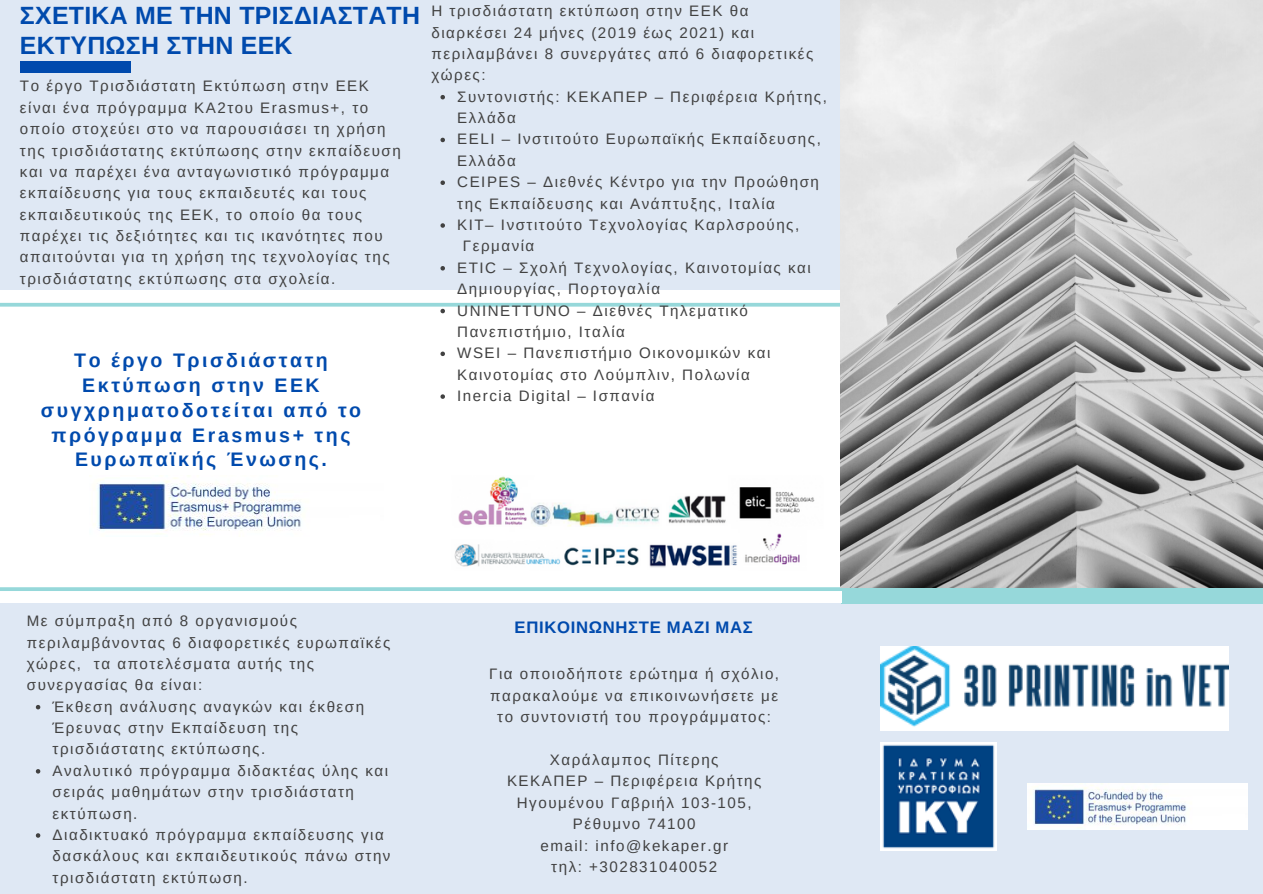
<style>
.page{position:relative;width:1263px;height:894px;background:#fff}
.page>*{position:absolute;margin:0;border:0;box-sizing:border-box;transform-origin:0 0}
.t1{font:700 24.9px/30.3px "Arimo";letter-spacing:.01em;color:#004aad}
.t2{font:700 19.5px/24.8px "Arimo";letter-spacing:.13em;color:#004aad;text-align:center}
.t3{font:700 16.65px "Arimo";letter-spacing:.04em;color:#004aad}
.t4{font:15.15px/21.3px "Arimo";letter-spacing:.1em;color:#414141}
</style>
<div class="page">
<div style="left:0;top:0;width:1263px;height:893px;background:#dfe8f4"></div>
<div style="left:841px;top:586px;width:422px;height:17px;background:#96d8da"></div>
<div style="left:0;top:290px;width:841px;height:312px;background:#fff"></div>
<svg style="left:0;top:303px;width:1263px;height:288px"></svg>
<img style="left:841px;top:0;width:422px;height:587px">
<div style="left:20px;top:61px;width:110px;height:11px;background:#004aad"></div>
<img style="left:880px;top:646px;width:348px;height:84px">
<img style="left:880px;top:742px;width:116px;height:108px">
<img style="left:1027px;top:783px;width:220px;height:46px">
<svg style="left:440px;top:95px;width:5px;height:4px"></svg>
<svg style="left:440px;top:138px;width:5px;height:4px"></svg>
<svg style="left:440px;top:180px;width:5px;height:5px"></svg>
<svg style="left:440px;top:223px;width:5px;height:5px"></svg>
<svg style="left:440px;top:266px;width:5px;height:4px"></svg>
<svg style="left:440px;top:309px;width:5px;height:4px"></svg>
<svg style="left:440px;top:351px;width:5px;height:5px"></svg>
<svg style="left:440px;top:394px;width:5px;height:5px"></svg>
<img style="left:445px;top:475px;width:379px;height:107px">
<svg style="left:36px;top:705px;width:4px;height:4px"></svg>
<svg style="left:36px;top:769px;width:4px;height:4px"></svg>
<svg style="left:36px;top:833px;width:4px;height:4px"></svg>
<img style="left:89px;top:475px;width:295px;height:61px">
<p class="t1" style="left:20px;top:0;width:402px">ΣΧΕΤΙΚΑ ΜΕ ΤΗΝ ΤΡΙΣΔΙΑΣΤΑΤΗ<br>ΕΚΤΥΠΩΣΗ ΣΤΗΝ ΕΕΚ</p>
<p class="t4" style="left:20px;top:75px;width:382px">Το έργο Τρισδιάστατη Εκτύπωση στην ΕΕΚ είναι ένα πρόγραμμα ΚΑ2του Erasmus+, το οποίο στοχεύει στο να παρουσιάσει τη χρήση της τρισδιάστατης εκτύπωσης στην εκπαίδευση και να παρέχει ένα ανταγωνιστικό πρόγραμμα εκπαίδευσης για τους εκπαιδευτές και τους εκπαιδευτικούς της ΕΕΚ, το οποίο θα τους παρέχει τις δεξιότητες και τις ικανότητες που απαιτούνται για τη χρήση της τεχνολογίας της τρισδιάστατης εκτύπωσης στα σχολεία.</p>
<p class="t2" style="left:41px;top:348px;width:322px">Το έργο Τρισδιάστατη<br>Εκτύπωση στην ΕΕΚ συγχρηματοδοτείται από το πρόγραμμα Erasmus+ της<br>Ευρωπαϊκής Ένωσης.</p>
<p class="t4" style="left:431px;top:0;width:383px">Η τρισδιάστατη εκτύπωση στην ΕΕΚ θα διαρκέσει 24 μήνες (2019 έως 2021) και περιλαμβάνει 8 συνεργάτες από 6 διαφορετικές χώρες:</p>
<p class="t4" style="left:457px;top:86px;width:371px">Συντονιστής: ΚΕΚΑΠΕΡ – Περιφέρεια Κρήτης,<br>Ελλάδα</p>
<p class="t4" style="left:457px;top:128px;width:365px">EELI – Ινστιτούτο Ευρωπαϊκής Εκπαίδευσης,<br>Ελλάδα</p>
<p class="t4" style="left:457px;top:171px;width:363px">CEIPES – Διεθνές Κέντρο για την Προώθηση της Εκπαίδευσης και Ανάπτυξης, Ιταλία</p>
<p class="t4" style="left:463px;top:214px;width:338px;text-indent:-6px">KIT– Ινστιτούτο Τεχνολογίας Καρλσρούης,<br>Γερμανία</p>
<p class="t4" style="left:457px;top:257px;width:355px">ETIC – Σχολή Τεχνολογίας, Καινοτομίας και<br>Δημιουργίας, Πορτογαλία</p>
<p class="t4" style="left:457px;top:299px;width:292px">UNINETTUNO – Διεθνές Τηλεματικό<br>Πανεπιστήμιο, Ιταλία</p>
<p class="t4" style="left:457px;top:342px;width:315px">WSEI – Πανεπιστήμιο Οικονομικών και<br>Καινοτομίας στο Λούμπλιν, Πολωνία</p>
<p class="t4" style="left:457px;top:385px;width:199px">Inercia Digital – Ισπανία</p>
<p class="t4" style="left:27px;top:610px;width:365px">Με σύμπραξη από 8 οργανισμούς περιλαμβάνοντας 6 διαφορετικές ευρωπαϊκές χώρες, τα αποτελέσματα αυτής της συνεργασίας θα είναι:</p>
<p class="t3" style="left:515px;top:618px;width:240px">ΕΠΙΚΟΙΝΩΝΗΣΤΕ ΜΑΖΙ ΜΑΣ</p>
<p class="t4" style="left:489px;top:663px;width:291px;text-align:center">Για οποιοδήποτε ερώτημα ή σχόλιο, παρακαλούμε να επικοινωνήσετε με το συντονιστή του προγράμματος:</p>
<p class="t4" style="left:550px;top:749px;width:170px">Χαράλαμπος Πίτερης</p>
<p class="t4" style="left:507px;top:770px;width:256px">ΚΕΚΑΠΕΡ – Περιφέρεια Κρήτης</p>
<p class="t4" style="left:517px;top:791px;width:236px;text-align:center">Ηγουμένου Γαβριήλ 103-105,<br>Ρέθυμνο 74100</p>
<p class="t4" style="left:540px;top:834px;width:189px">email: info@kekaper.gr</p>
<p class="t4" style="left:551px;top:855px;width:167px">τηλ: +302831040052</p>
<p class="t4" style="left:53px;top:695px;width:313px">Έκθεση ανάλυσης αναγκών και έκθεση<br>Έρευνας στην Εκπαίδευση της τρισδιάστατης εκτύπωσης.</p>
<p class="t4" style="left:53px;top:759px;width:337px">Αναλυτικό πρόγραμμα διδακτέας ύλης και σειράς μαθημάτων στην τρισδιάστατη εκτύπωση.</p>
<p class="t4" style="left:53px;top:823px;width:339px">Διαδικτυακό πρόγραμμα εκπαίδευσης για δασκάλους και εκπαιδευτικούς πάνω στην τρισδιάστατη εκτύπωση.</p>
</div>
